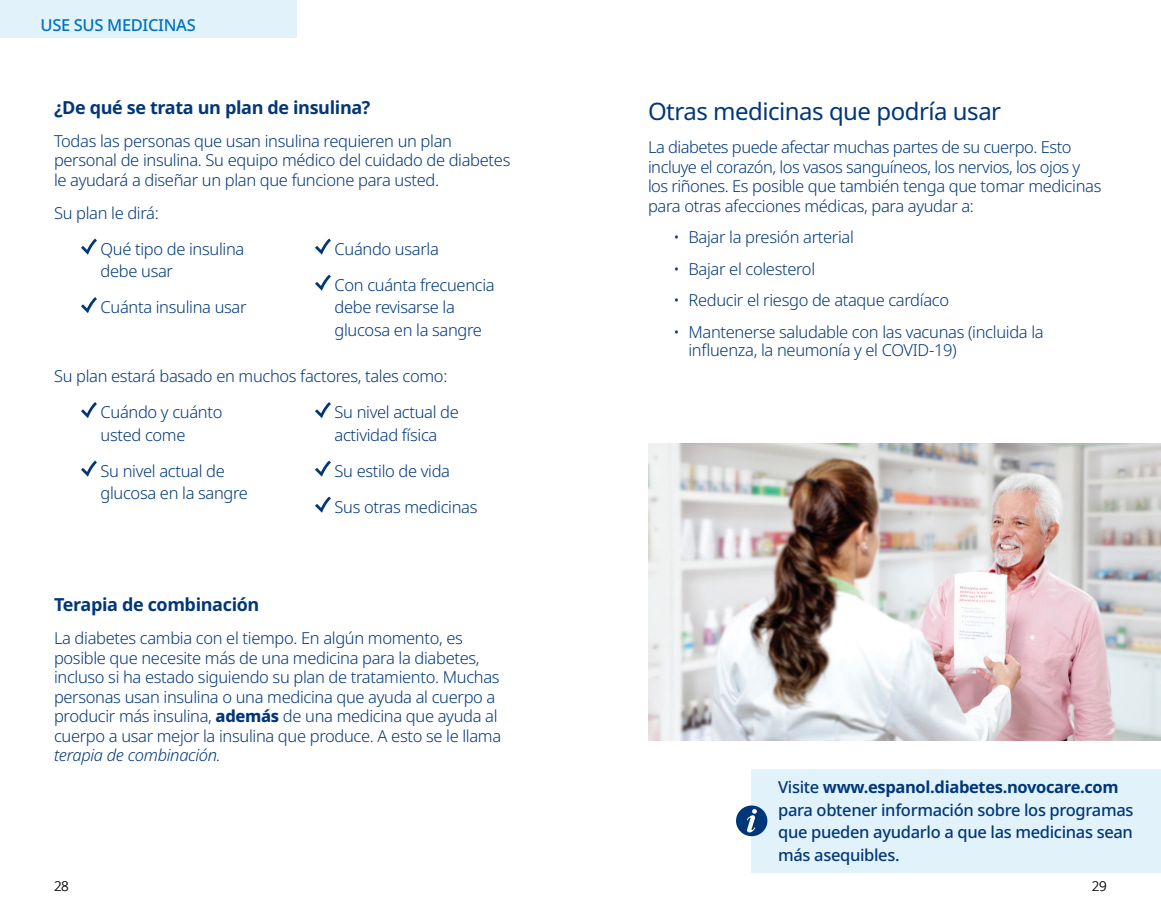
<style>
.page{position:relative;width:1161px;height:918px;background:#fff}
.page>*{position:absolute;margin:0;border:0;box-sizing:border-box;transform-origin:0 0}
.Major_subhead{font:24px "Apis";letter-spacing:-.02em;color:#013778}
.minor_subhead{font:700 18px "Apis";letter-spacing:-.02em;color:#013778}
.body_text{font:300 16.5px/19.5px "Apis";letter-spacing:-.02em;color:#013778}
.t1{font:500 16.5px/22.5px "Apis";letter-spacing:-.02em;color:#013778}
.Headline{font:500 16.5px "Apis";letter-spacing:-.02em;color:#0072bc}
.t2{font:300 13.5px "Apis";color:#231f20}
.s1{font-weight:800}
.s2{font-style:italic}
.s3{font-weight:700}
</style>
<div class="page">
<div style="left:0;top:0;width:297px;height:38px;background:#e1f2fb"></div>
<svg style="left:81px;top:239px;width:16px;height:16px"></svg>
<svg style="left:81px;top:297px;width:16px;height:16px"></svg>
<svg style="left:315px;top:239px;width:16px;height:16px"></svg>
<svg style="left:315px;top:275px;width:16px;height:16px"></svg>
<svg style="left:81px;top:402px;width:16px;height:16px"></svg>
<svg style="left:81px;top:461px;width:16px;height:16px"></svg>
<svg style="left:315px;top:402px;width:16px;height:16px"></svg>
<svg style="left:315px;top:461px;width:16px;height:16px"></svg>
<svg style="left:315px;top:497px;width:16px;height:16px"></svg>
<img style="left:648px;top:444px;width:513px;height:297px">
<div style="left:751px;top:769px;width:410px;height:104px;background:#e1f2fb"></div>
<div style="left:736px;top:806px;width:31px;height:30px;background:#013778;border-radius:50%"></div>
<svg style="left:747px;top:809px;width:10px;height:23px"></svg>
<p class="Headline" style="left:40px;top:13px;width:157px">USE SUS MEDICINAS</p>
<p class="minor_subhead" style="left:54px;top:94px;width:318px">¿De qué se trata un plan de insulina?</p>
<p class="body_text" style="left:54px;top:131px;width:458px">Todas las personas que usan insulina requieren un plan personal de insulina. Su equipo médico del cuidado de diabetes le ayudará a diseñar un plan que funcione para usted.</p>
<p class="body_text" style="left:54px;top:203px;width:106px">Su plan le dirá:</p>
<p class="body_text" style="left:101px;top:238px;width:145px;line-height:22.5px">Qué tipo de insulina debe usar</p>
<p class="body_text" style="left:101px;top:298px;width:148px">Cuánta insulina usar</p>
<p class="body_text" style="left:335px;top:239px;width:106px">Cuándo usarla</p>
<p class="body_text" style="left:335px;top:274px;width:162px;line-height:22.5px">Con cuánta frecuencia debe revisarse la glucosa en la sangre</p>
<p class="body_text" style="left:54px;top:367px;width:395px">Su plan estará basado en muchos factores, tales como:</p>
<p class="body_text" style="left:101px;top:401px;width:123px;line-height:22.5px">Cuándo y cuánto usted come</p>
<p class="body_text" style="left:101px;top:460px;width:149px;line-height:22.5px">Su nivel actual de glucosa en la sangre</p>
<p class="body_text" style="left:335px;top:401px;width:126px;line-height:22.5px">Su nivel actual de actividad física</p>
<p class="body_text" style="left:335px;top:461px;width:117px">Su estilo de vida</p>
<p class="body_text" style="left:335px;top:497px;width:144px">Sus otras medicinas</p>
<p class="minor_subhead" style="left:54px;top:592px;width:207px">Terapia de combinación</p>
<p class="body_text" style="left:54px;top:629px;width:449px">La diabetes cambia con el tiempo. En algún momento, es posible que necesite más de una medicina para la diabetes, incluso si ha estado siguiendo su plan de tratamiento. Muchas personas usan insulina o una medicina que ayuda al cuerpo a producir más insulina, <span class="s1">además</span> de una medicina que ayuda al cuerpo a usar mejor la insulina que produce. A esto se le llama <span class="s2">terapia de combinación.</span></p>
<p class="Major_subhead" style="left:648px;top:95px;width:355px">Otras medicinas que podría usar</p>
<p class="body_text" style="left:648px;top:138px;width:455px">La diabetes puede afectar muchas partes de su cuerpo. Esto incluye el corazón, los vasos sanguíneos, los nervios, los ojos y los riñones. Es posible que también tenga que tomar medicinas para otras afecciones médicas, para ayudar a:</p>
<p class="body_text" style="left:674px;top:228px;width:182px">• Bajar la presión arterial</p>
<p class="body_text" style="left:674px;top:259px;width:143px">• Bajar el colesterol</p>
<p class="body_text" style="left:674px;top:291px;width:277px">• Reducir el riesgo de ataque cardíaco</p>
<p class="body_text" style="left:688px;top:323px;width:357px;line-height:18px;text-indent:-15px">• Mantenerse saludable con las vacunas (incluida la influenza, la neumonía y el COVID-19)</p>
<p class="t1" style="left:778px;top:777px;width:357px">Visite <span class="s3">www.espanol.diabetes.novocare.com </span>para obtener información sobre los programas que pueden ayudarlo a que las medicinas sean más asequibles.</p>
<p class="t2" style="left:54px;top:877px;width:17px">28</p>
<p class="t2" style="left:1092px;top:877px;width:17px">29</p>
</div>
